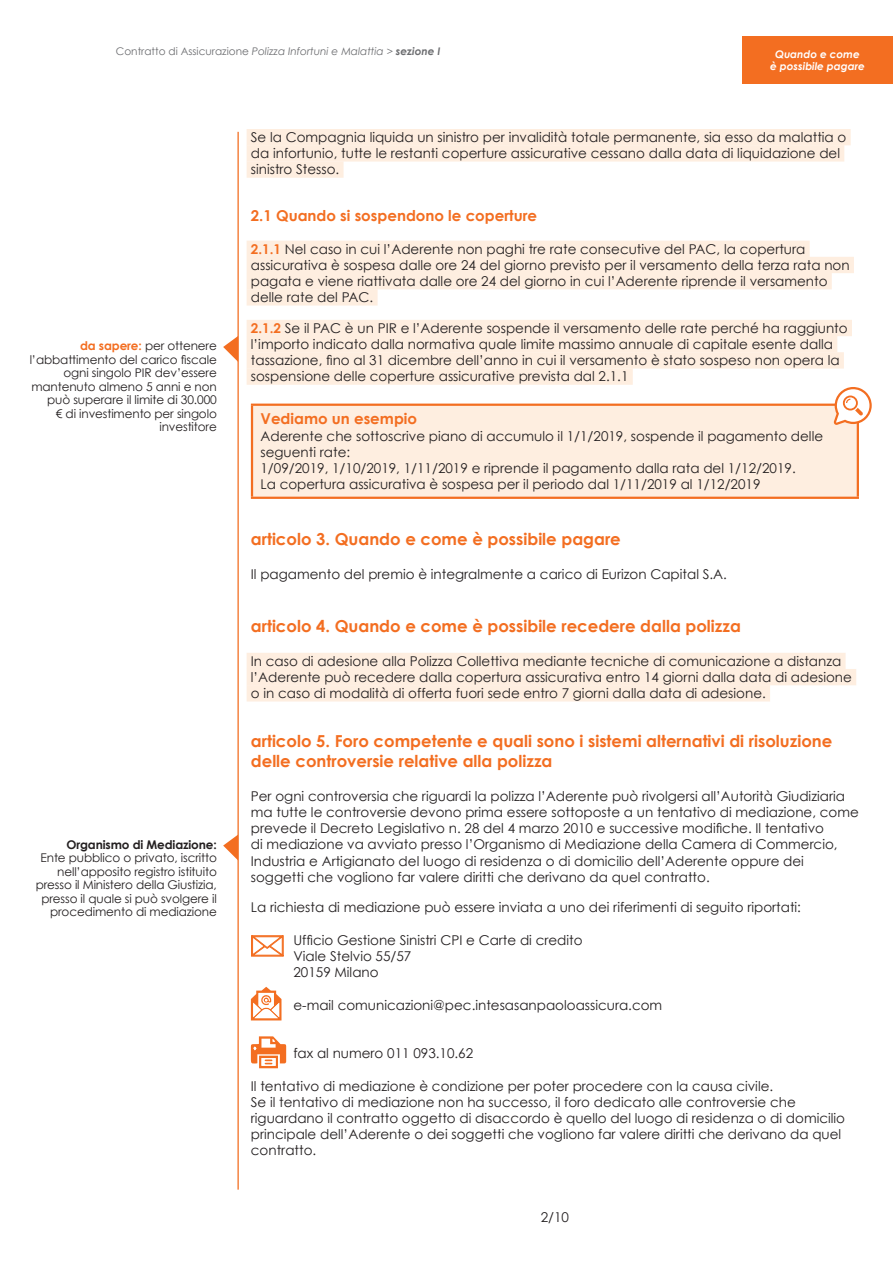
<style>
.page{position:relative;width:893px;height:1263px;background:#fff}
.page>*{position:absolute;margin:0;border:0;box-sizing:border-box;transform-origin:0 0}
.t1{font:700 16.5px/19.8px "Century Gothic";color:#f36e21}
.t2{font:700 15px "Century Gothic";color:#f36e21}
.t3{font:13.5px/16.2px "Century Gothic";color:#231f20}
.t4{font:12px/13.5px "Century Gothic";letter-spacing:-.01em;color:#231f20;text-align:right}
.t5{font:700 12px "Century Gothic";letter-spacing:-.01em;color:#231f20}
.t6{font:italic 10.5px "Century Gothic";color:#6c6d70}
.t7{font:italic 700 10.5px/12.6px "Century Gothic";color:#fff;text-align:center}
.s1{font-style:normal}
.s2{font-weight:700}
.s3{font-weight:700;color:#f36e21}
</style>
<div class="page">
<hr style="left:237px;top:132px;width:2px;height:1057px;background:#f36e21">
<div style="left:247px;top:129px;width:604px;height:16px;background:#feeee0"></div>
<div style="left:247px;top:145px;width:597px;height:17px;background:#feeee0"></div>
<div style="left:247px;top:161px;width:97px;height:17px;background:#feeee0"></div>
<div style="left:247px;top:241px;width:563px;height:16px;background:#feeee0"></div>
<div style="left:247px;top:257px;width:607px;height:16px;background:#feeee0"></div>
<div style="left:247px;top:273px;width:585px;height:16px;background:#feeee0"></div>
<div style="left:247px;top:289px;width:131px;height:17px;background:#feeee0"></div>
<div style="left:247px;top:320px;width:605px;height:16px;background:#feeee0"></div>
<div style="left:247px;top:336px;width:590px;height:16px;background:#feeee0"></div>
<div style="left:247px;top:352px;width:597px;height:17px;background:#feeee0"></div>
<div style="left:247px;top:368px;width:386px;height:17px;background:#feeee0"></div>
<div style="left:247px;top:653px;width:599px;height:16px;background:#feeee0"></div>
<div style="left:247px;top:669px;width:609px;height:16px;background:#feeee0"></div>
<div style="left:247px;top:685px;width:523px;height:16px;background:#feeee0"></div>
<div style="left:252px;top:405px;width:606px;height:93px;background:#feeee0"></div>
<hr style="left:251px;top:404px;width:608px;height:2px;background:#f36e21">
<hr style="left:251px;top:406px;width:2px;height:91px;background:#f36e21">
<hr style="left:857px;top:406px;width:2px;height:91px;background:#f36e21">
<hr style="left:251px;top:497px;width:608px;height:2px;background:#f36e21">
<svg style="left:251px;top:935px;width:33px;height:22px"></svg>
<svg style="left:251px;top:987px;width:30px;height:33px"></svg>
<svg style="left:251px;top:1036px;width:35px;height:32px"></svg>
<div style="left:742px;top:36px;width:151px;height:48px;background:#f36e21"></div>
<svg style="left:223px;top:336px;width:15px;height:26px"></svg>
<svg style="left:834px;top:387px;width:38px;height:38px"></svg>
<svg style="left:223px;top:834px;width:15px;height:26px"></svg>
<p class="t6" style="left:116px;top:44px;width:326px"><span class="s1">Contratto di Assicurazione</span> Polizza Infortuni e Malattia &gt; <span class="s2">sezione I</span></p>
<p class="t7" style="left:770px;top:47px;width:96px">Quando e come<br>è possibile pagare</p>
<p class="t4" style="left:30px;top:339px;width:189px"><span class="s3">da sapere:</span> per ottenere l’abbattimento del carico fiscale ogni singolo PIR dev’essere mantenuto almeno 5 anni e non può superare il limite di 30.000<br>€ di investimento per singolo investitore</p>
<p class="t5" style="left:66px;top:837px;width:152px">Organismo di Mediazione:</p>
<p class="t4" style="left:36px;top:851px;width:183px">Ente pubblico o privato, iscritto nell’apposito registro istituito presso il Ministero della Giustizia, presso il quale si può svolgere il procedimento di mediazione</p>
<p class="t3" style="left:251px;top:129px;width:597px">Se la Compagnia liquida un sinistro per invalidità totale permanente, sia esso da malattia o da infortunio, tutte le restanti coperture assicurative cessano dalla data di liquidazione del sinistro Stesso.</p>
<p class="t2" style="left:251px;top:206px;width:288px">2.1 Quando si sospendono le coperture</p>
<p class="t3" style="left:251px;top:240px;width:600px"><span class="s3">2.1.1</span> Nel caso in cui l’Aderente non paghi tre rate consecutive del PAC, la copertura assicurativa è sospesa dalle ore 24 del giorno previsto per il versamento della terza rata non pagata e viene riattivata dalle ore 24 del giorno in cui l’Aderente riprende il versamento delle rate del PAC.</p>
<p class="t3" style="left:251px;top:320px;width:598px"><span class="s3">2.1.2</span> Se il PAC è un PIR e l’Aderente sospende il versamento delle rate perché ha raggiunto l’importo indicato dalla normativa quale limite massimo annuale di capitale esente dalla tassazione, fino al 31 dicembre dell’anno in cui il versamento è stato sospeso non opera la sospensione delle coperture assicurative prevista dal 2.1.1</p>
<p class="t2" style="left:260px;top:410px;width:158px">Vediamo un esempio</p>
<p class="t3" style="left:260px;top:427px;width:564px">Aderente che sottoscrive piano di accumulo il 1/1/2019, sospende il pagamento delle seguenti rate:<br>1/09/2019, 1/10/2019, 1/11/2019 e riprende il pagamento dalla rata del 1/12/2019.<br>La copertura assicurativa è sospesa per il periodo dal 1/11/2019 al 1/12/2019</p>
<p class="t1" style="left:251px;top:529px;width:371px">articolo 3. Quando e come è possibile pagare</p>
<p class="t3" style="left:251px;top:566px;width:478px">Il pagamento del premio è integralmente a carico di Eurizon Capital S.A.</p>
<p class="t1" style="left:251px;top:615px;width:492px">articolo 4. Quando e come è possibile recedere dalla polizza</p>
<p class="t3" style="left:251px;top:652px;width:603px">In caso di adesione alla Polizza Collettiva mediante tecniche di comunicazione a distanza l’Aderente può recedere dalla copertura assicurativa entro 14 giorni dalla data di adesione o in caso di modalità di offerta fuori sede entro 7 giorni dalla data di adesione.</p>
<p class="t1" style="left:251px;top:730px;width:583px">articolo 5. Foro competente e quali sono i sistemi alternativi di risoluzione delle controversie relative alla polizza</p>
<p class="t3" style="left:251px;top:787px;width:609px">Per ogni controversia che riguardi la polizza l’Aderente può rivolgersi all’Autorità Giudiziaria ma tutte le controversie devono prima essere sottoposte a un tentativo di mediazione, come prevede il Decreto Legislativo n. 28 del 4 marzo 2010 e successive modifiche. Il tentativo<br>di mediazione va avviato presso l’Organismo di Mediazione della Camera di Commercio, Industria e Artigianato del luogo di residenza o di domicilio dell’Aderente oppure dei soggetti che vogliono far valere diritti che derivano da quel contratto.</p>
<p class="t3" style="left:251px;top:899px;width:552px">La richiesta di mediazione può essere inviata a uno dei riferimenti di seguito riportati:</p>
<p class="t3" style="left:293px;top:931px;width:291px">Ufficio Gestione Sinistri CPI e Carte di credito<br>Viale Stelvio 55/57<br>20159 Milano</p>
<p class="t3" style="left:293px;top:996px;width:370px">e-mail comunicazioni@pec.intesasanpaoloassicura.com</p>
<p class="t3" style="left:293px;top:1045px;width:181px">fax al numero 011 093.10.62</p>
<p class="t3" style="left:251px;top:1077px;width:596px">Il tentativo di mediazione è condizione per poter procedere con la causa civile.<br>Se il tentativo di mediazione non ha successo, il foro dedicato alle controversie che riguardano il contratto oggetto di disaccordo è quello del luogo di residenza o di domicilio principale dell’Aderente o dei soggetti che vogliono far valere diritti che derivano da quel contratto.</p>
<p class="t3" style="left:541px;top:1209px;width:30px">2/10</p>
</div>
